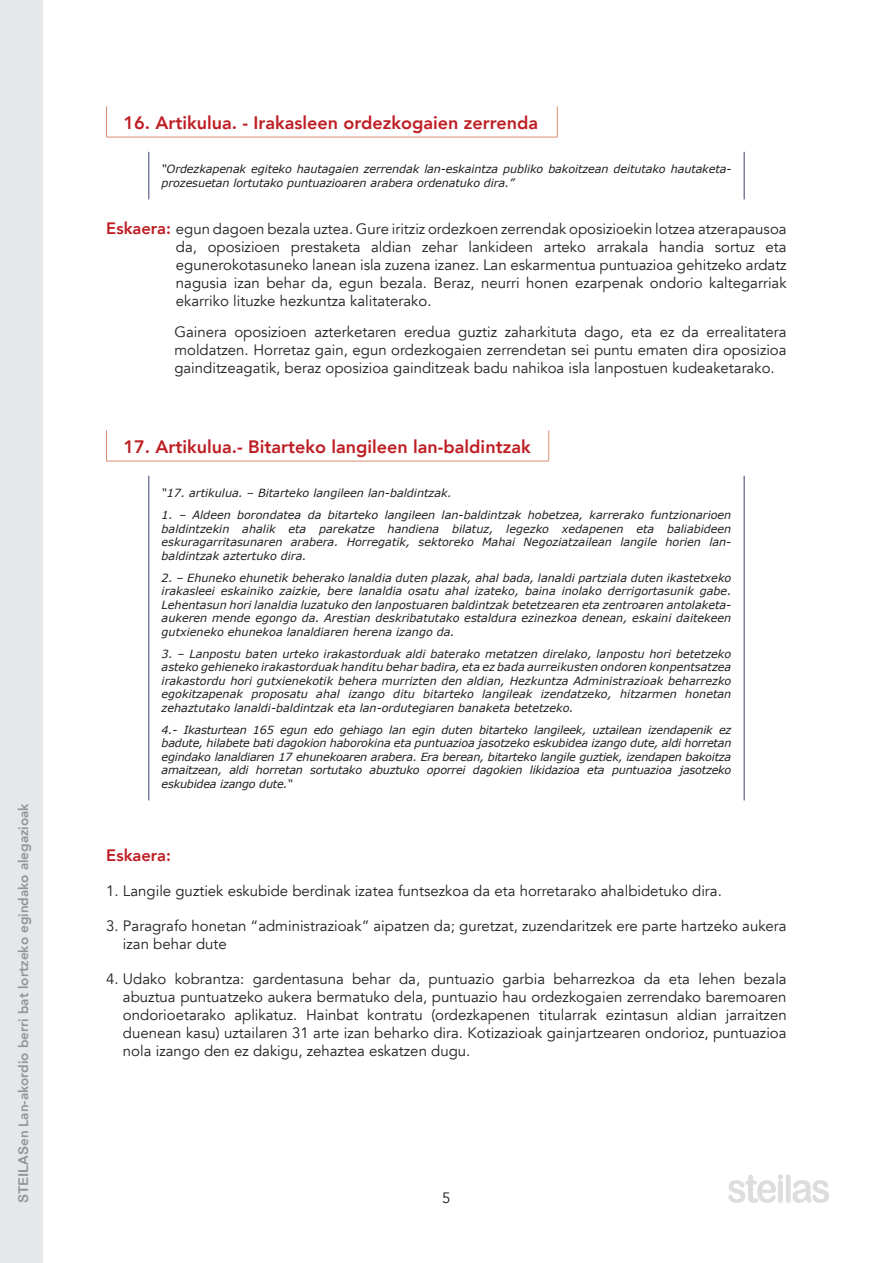
<style>
.page{position:relative;width:893px;height:1263px;background:#fff}
.page>*{position:absolute;margin:0;border:0;box-sizing:border-box;transform-origin:0 0}
.t1{font:800 18px "Avenir";color:#be1e23}
.t2{font:800 16.5px "Avenir";color:#be1e23}
.t3{font:15px/18px "Avenir";color:#231f20;text-align:justify}
.t4{font:800 13.5px "Avenir";color:#939598}
.t5{font:italic 11.25px/13.5px "Verdana";letter-spacing:-.01em;color:#231f20;text-align:justify}
.s1{font-family:"Arial Rounded MT Bold";font-weight:400}
.s2{font-weight:800;font-size:16.5px;color:#be1e23}
</style>
<div class="page">
<div style="left:0;top:0;width:43px;height:1263px;background:#e6e7e9"></div>
<svg style="left:728px;top:1174px;width:101px;height:29px"></svg>
<hr style="left:106px;top:106px;width:1px;height:31px;background:#db8c74">
<hr style="left:557px;top:106px;width:1px;height:31px;background:#db8c74">
<hr style="left:106px;top:137px;width:451px;height:1px;background:#db8c74">
<hr style="left:148px;top:152px;width:1px;height:47px;background:#3b426f">
<hr style="left:744px;top:152px;width:1px;height:47px;background:#3b426f">
<hr style="left:106px;top:430px;width:1px;height:31px;background:#db8c74">
<hr style="left:548px;top:430px;width:1px;height:31px;background:#db8c74">
<hr style="left:106px;top:461px;width:443px;height:1px;background:#db8c74">
<hr style="left:148px;top:476px;width:1px;height:324px;background:#3b426f">
<hr style="left:744px;top:476px;width:1px;height:324px;background:#3b426f">
<p class="t4" style="left:13px;top:1203px;width:402px;rotate:-90deg"><span class="s1">STEILAS</span>en Lan-akordio berri bat lortzeko egindako alegazioak</p>
<p class="t1" style="left:124px;top:108px;width:416px">16. Artikulua. - Irakasleen ordezkogaien zerrenda</p>
<p class="t5" style="left:162px;top:162px;width:571px">“Ordezkapenak egiteko hautagaien zerrendak lan-eskaintza publiko bakoitzean deitutako hautaketa&shy;prozesuetan lortutako puntuazioaren arabera ordenatuko dira.”</p>
<p class="t3" style="left:176px;top:221px;width:612px;text-indent:-70px"><span class="s2">Eskaera:</span> egun dagoen bezala uztea. Gure iritziz ordezkoen zerrendak oposizioekin lotzea atzerapausoa da, oposizioen prestaketa aldian zehar lankideen arteko arrakala handia sortuz eta egunerokotasuneko lanean isla zuzena izanez. Lan eskarmentua puntuazioa gehitzeko ardatz nagusia izan behar da, egun bezala. Beraz, neurri honen ezarpenak ondorio kaltegarriak ekarriko lituzke hezkuntza kalitaterako.</p>
<p class="t3" style="left:174px;top:323px;width:614px">Gainera oposizioen azterketaren eredua guztiz zaharkituta dago, eta ez da errealitatera moldatzen. Horretaz gain, egun ordezkogaien zerrendetan sei puntu ematen dira oposizioa gainditzeagatik, beraz oposizioa gainditzeak badu nahikoa isla lanpostuen kudeaketarako.</p>
<p class="t1" style="left:124px;top:432px;width:409px">17. Artikulua.- Bitarteko langileen lan-baldintzak</p>
<p class="t5" style="left:162px;top:486px;width:292px">“17. artikulua. – Bitarteko langileen lan-baldintzak.</p>
<p class="t5" style="left:162px;top:508px;width:571px">1. – Aldeen borondatea da bitarteko langileen lan-baldintzak hobetzea, karrerako funtzionarioen baldintzekin ahalik eta parekatze handiena bilatuz, legezko xedapenen eta baliabideen eskuragarritasunaren arabera. Horregatik, sektoreko Mahai Negoziatzailean langile horien lan&shy;baldintzak aztertuko dira.</p>
<p class="t5" style="left:162px;top:571px;width:571px">2. – Ehuneko ehunetik beherako lanaldia duten plazak, ahal bada, lanaldi partziala duten ikastetxeko irakasleei eskainiko zaizkie, bere lanaldia osatu ahal izateko, baina inolako derrigortasunik gabe.<br>Lehentasun hori lanaldia luzatuko den lanpostuaren baldintzak betetzearen eta zentroaren antolaketa&shy;aukeren mende egongo da. Arestian deskribatutako estaldura ezinezkoa denean, eskaini daitekeen gutxieneko ehunekoa lanaldiaren herena izango da.</p>
<p class="t5" style="left:162px;top:647px;width:571px">3. – Lanpostu baten urteko irakastorduak aldi baterako metatzen direlako, lanpostu hori betetzeko asteko gehieneko irakastorduak handitu behar badira, eta ez bada aurreikusten ondoren konpentsatzea irakastordu hori gutxienekotik behera murrizten den aldian, Hezkuntza Administrazioak beharrezko egokitzapenak proposatu ahal izango ditu bitarteko langileak izendatzeko, hitzarmen honetan zehaztutako lanaldi-baldintzak eta lan-ordutegiaren banaketa betetzeko.</p>
<p class="t5" style="left:162px;top:723px;width:571px">4.- Ikasturtean 165 egun edo gehiago lan egin duten bitarteko langileek, uztailean izendapenik ez badute, hilabete bati dagokion haborokina eta puntuazioa jasotzeko eskubidea izango dute, aldi horretan egindako lanaldiaren 17 ehunekoaren arabera. Era berean, bitarteko langile guztiek, izendapen bakoitza amaitzean, aldi horretan sortutako abuztuko oporrei dagokien likidazioa eta puntuazioa jasotzeko eskubidea izango dute.“</p>
<p class="t2" style="left:106px;top:842px;width:66px">Eskaera:</p>
<p class="t3" style="left:106px;top:882px;width:617px">1. Langile guztiek eskubide berdinak izatea funtsezkoa da eta horretarako ahalbidetuko dira.</p>
<p class="t3" style="left:123px;top:917px;width:665px;text-indent:-17px">3. Paragrafo honetan “administrazioak” aipatzen da; guretzat, zuzendaritzek ere parte hartzeko aukera izan behar dute</p>
<p class="t3" style="left:123px;top:970px;width:665px;text-indent:-17px">4. Udako kobrantza: gardentasuna behar da, puntuazio garbia beharrezkoa da eta lehen bezala abuztua puntuatzeko aukera bermatuko dela, puntuazio hau ordezkogaien zerrendako baremoaren ondorioetarako aplikatuz. Hainbat kontratu (ordezkapenen titularrak ezintasun aldian jarraitzen duenean kasu) uztailaren 31 arte izan beharko dira. Kotizazioak gainjartzearen ondorioz, puntuazioa nola izango den ez dakigu, zehaztea eskatzen dugu.</p>
<h3 class="t3" style="left:442px;top:1189px;width:10px">5</h3>
</div>
